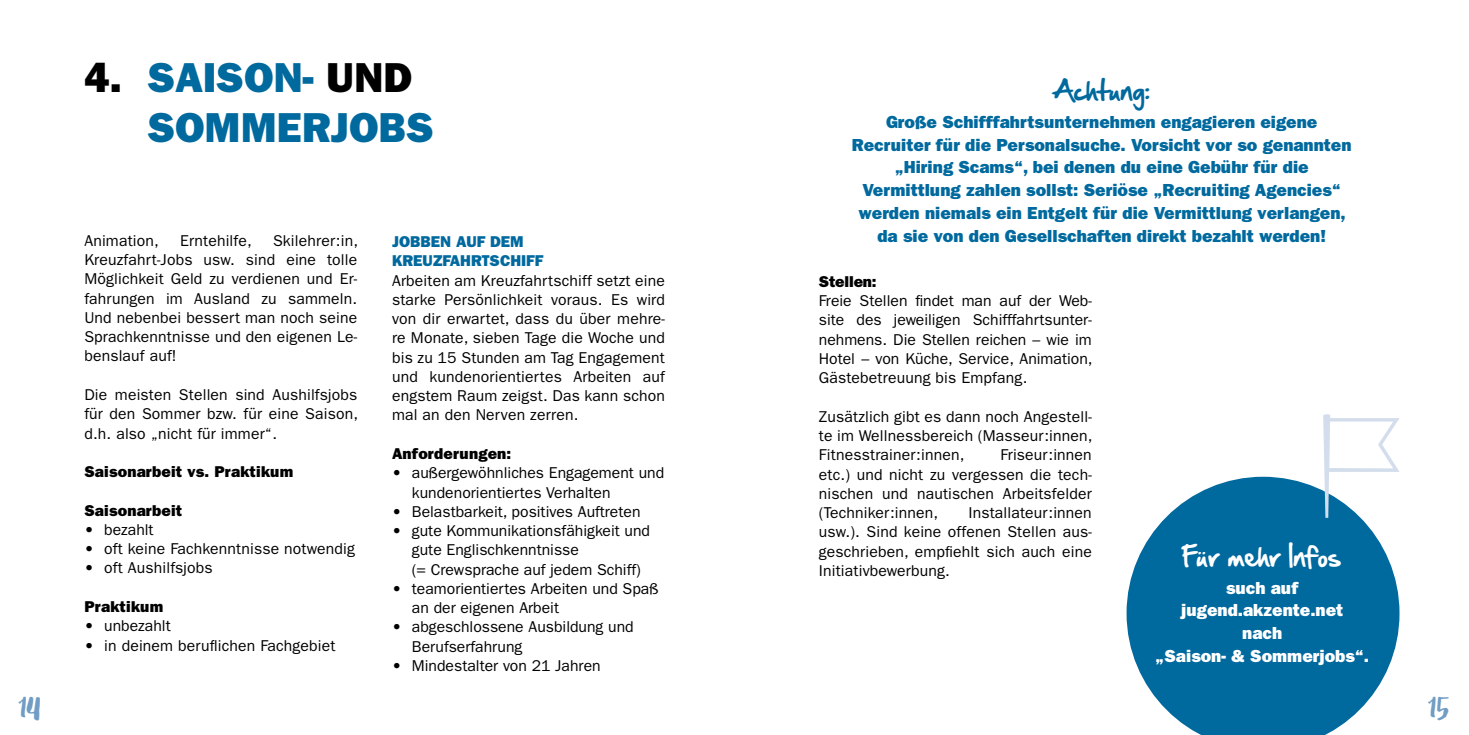
<style>
.page{position:relative;width:1469px;height:735px;background:#fff}
.page>*{position:absolute;margin:0;border:0;box-sizing:border-box;transform-origin:0 0}
.t1{font:44.8px "Debby";color:#719dc4}
.t2{font:42px/50.4px "ITC Franklin Gothic Std Hvy";color:#00699e}
.t3{font:24.5px "Hand Of Sean";letter-spacing:.02em;color:#fff}
.t4{font:24.5px "Hand Of Sean";letter-spacing:.02em;color:#00699e}
.t5{font:17.5px/22.8px "ITC Franklin Gothic Std Hvy";color:#00699e;text-align:center}
.t6{font:17.5px/22.8px "ITC Franklin Gothic Std Hvy";color:#fff;text-align:center}
.t7{font:15.75px/19.2px "ITC Franklin Gothic Std";letter-spacing:.01em;color:#000;text-align:justify}
.t8{font:15.75px "ITC Franklin Gothic Std Hvy";letter-spacing:.01em;color:#000}
.t9{font:15.75px/19.2px "ITC Franklin Gothic Std Hvy";color:#00699e}
.t10{font:15.75px "ITC Franklin Gothic Std Hvy";letter-spacing:-.01em;color:#000}
.s1{color:#000}
.s2{font-family:"ITC Franklin Gothic Std Hvy"}
</style>
<div class="page">
<svg style="left:1126px;top:476px;width:273px;height:258px;fill:#00699e"></svg>
<svg style="left:1323px;top:414px;width:76px;height:103px"></svg>
<h2 class="t2" style="left:147px;top:52px;width:288px;text-indent:-63px"><span class="s1">4.</span> SAISON- <span class="s1">UND<br></span>SOMMERJOBS</h2>
<p class="t7" style="left:84px;top:231px;width:76px">Animation,</p>
<p class="t7" style="left:180px;top:231px;width:73px">Erntehilfe,</p>
<p class="t7" style="left:84px;top:231px;width:275px;text-indent:189px">Skilehrer:in, Kreuzfahrt-Jobs usw. sind eine tolle Möglichkeit Geld zu verdienen und Er&shy;fahrungen im Ausland zu sammeln.<br>Und nebenbei bessert man noch seine Sprachkenntnisse und den eigenen Le&shy;benslauf auf!</p>
<p class="t7" style="left:84px;top:385px;width:275px">Die meisten Stellen sind Aushilfsjobs für den Sommer bzw. für eine Saison, d.h. also „nicht für immer“.</p>
<p class="t8" style="left:84px;top:462px;width:211px">Saisonarbeit vs. Praktikum</p>
<p class="t8" style="left:84px;top:500px;width:99px">Saisonarbeit</p>
<p class="t7" style="left:84px;top:519px;width:71px"><span class="s2">•</span> bezahlt</p>
<p class="t7" style="left:84px;top:539px;width:272px"><span class="s2">•</span> oft keine Fachkenntnisse notwendig</p>
<p class="t7" style="left:84px;top:558px;width:130px"><span class="s2">•</span> oft Aushilfsjobs</p>
<p class="t8" style="left:84px;top:597px;width:81px">Praktikum</p>
<p class="t7" style="left:84px;top:616px;width:88px"><span class="s2">•</span> unbezahlt</p>
<p class="t7" style="left:84px;top:635px;width:253px"><span class="s2">•</span> in deinem beruflichen Fachgebiet</p>
<p class="t9" style="left:392px;top:232px;width:153px">JOBBEN AUF DEM<br>KREUZFAHRTSCHIFF</p>
<p class="t7" style="left:392px;top:270px;width:274px">Arbeiten am Kreuzfahrtschiff setzt eine starke Persönlichkeit voraus. Es wird von dir erwartet, dass du über mehre&shy;re Monate, sieben Tage die Woche und bis zu 15 Stunden am Tag Engagement und kundenorientiertes Arbeiten auf engstem Raum zeigst. Das kann schon mal an den Nerven zerren.</p>
<p class="t8" style="left:392px;top:444px;width:121px">Anforderungen:</p>
<p class="t7" style="left:412px;top:463px;width:254px;text-indent:-20px"><span class="s2">•</span> außergewöhnliches Engagement und kundenorientiertes Verhalten</p>
<p class="t7" style="left:392px;top:501px;width:250px"><span class="s2">•</span> Belastbarkeit, positives Auftreten</p>
<p class="t7" style="left:412px;top:521px;width:240px;text-align:left;text-indent:-20px"><span class="s2">•</span> gute Kommunikationsfähigkeit und gute Englischkenntnisse<br>(= Crewsprache auf jedem Schiff)</p>
<p class="t7" style="left:412px;top:578px;width:248px;text-indent:-20px"><span class="s2">•</span> teamorientiertes Arbeiten und Spaß an der eigenen Arbeit</p>
<p class="t7" style="left:412px;top:617px;width:223px;text-indent:-20px"><span class="s2">•</span> abgeschlossene Ausbildung und<br>Berufserfahrung</p>
<p class="t7" style="left:392px;top:655px;width:210px"><span class="s2">•</span> Mindestalter von 21 Jahren</p>
<h3 class="t4" style="left:1054px;top:68px;width:97px">Achtung:</h3>
<p class="t5" style="left:851px;top:110px;width:501px">Große Schifffahrtsunternehmen engagieren eigene Recruiter für die Personalsuche. Vorsicht vor so genannten „Hiring Scams“, bei denen du eine Gebühr für die Vermittlung zahlen sollst: Seriöse „Recruiting Agencies“ werden niemals ein Entgelt für die Vermittlung verlangen, da sie von den Gesellschaften direkt bezahlt werden!</p>
<p class="t10" style="left:819px;top:272px;width:59px">Stellen:</p>
<p class="t7" style="left:819px;top:291px;width:275px">Freie Stellen findet man auf der Web&shy;site des jeweiligen Schifffahrtsunter&shy;nehmens. Die Stellen reichen – wie im Hotel – von Küche, Service, Animation, Gästebetreuung bis Empfang.</p>
<p class="t7" style="left:819px;top:406px;width:275px">Zusätzlich gibt es dann noch Angestell&shy;te im Wellnessbereich (Masseur:innen, Fitnesstrainer:innen,</p>
<p class="t7" style="left:819px;top:445px;width:274px;text-indent:182px">Friseur:innen etc.) und nicht zu vergessen die tech&shy;nischen und nautischen Arbeitsfelder (Techniker:innen,</p>
<p class="t7" style="left:819px;top:503px;width:274px;text-indent:150px">Installateur:innen usw.). Sind keine offenen Stellen aus&shy;geschrieben, empfiehlt sich auch eine Initiativbewerbung.</p>
<h3 class="t3" style="left:1183px;top:533px;width:158px">Für mehr Infos</h3>
<p class="t6" style="left:1155px;top:576px;width:215px">such auf jugend.akzente.net<br>nach<br>„Saison- &amp; Sommerjobs“.</p>
<h1 class="t1" style="left:20px;top:674px;width:23px">14</h1>
<h1 class="t1" style="left:1429px;top:674px;width:21px">15</h1>
</div>
